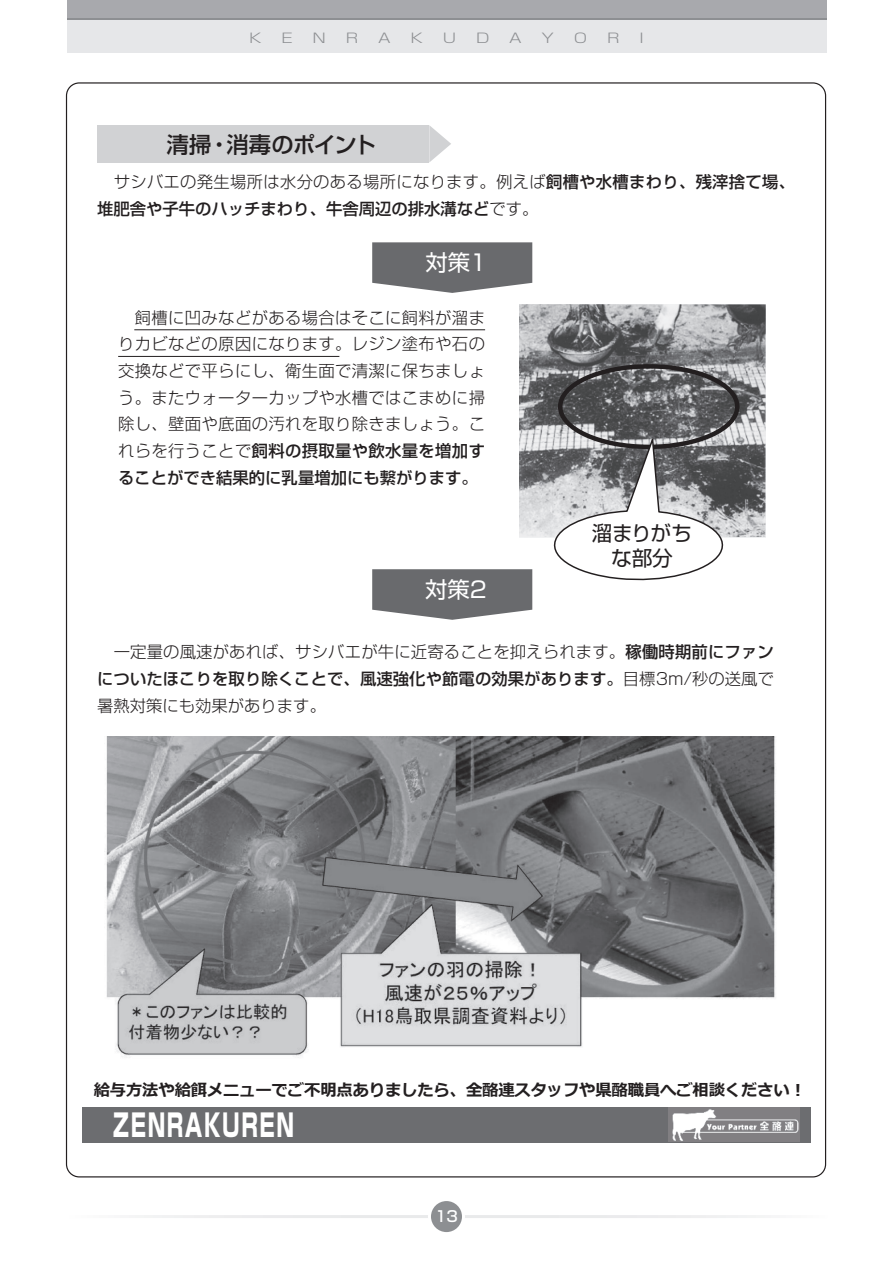
<style>
.page{position:relative;width:893px;height:1263px;background:#fff}
.page>*{position:absolute;margin:0;border:0;box-sizing:border-box;transform-origin:0 0}
.t1{font:800 31.2px "Shin Go Pr 6 N";letter-spacing:.075em;color:#fff;scale:.65 1}
.t2{font:500 22.35px "Shin Go Pr 6 N";letter-spacing:-.05em;color:#231f20}
.t3{font:22.35px "Shin Go Pr 6 N";color:#fff}
.t4{font:500 22.35px "Shin Go Pr 6 N";letter-spacing:-.03em;color:#231f20}
.t5{font:20.7px/24.9px "Shin Go Pr 6 N";letter-spacing:-.015em;color:#231f20;text-align:center}
.t6{font:300 16.35px/26.7px "Shin Go Pr 6 N";letter-spacing:.02em;color:#231f20;text-align:justify}
.t7{font:500 16.35px/26.7px "Shin Go Pr 6 N";color:#231f20}
.t8{font:700 16.35px "Meiryo";letter-spacing:-.01em;color:#231f20}
.t9{font:500 15px "Shin Go Pr 6 N";color:#fff}
.t10{font:300 13.2px "Shin Go Pro";color:#8d8f92;scale:1.25 1}
.s1{font-weight:300}
.s2{font-weight:500}
</style>
<div class="page">
<div style="left:429px;top:1199px;width:34px;height:34px;background:#8d8f92;border-radius:50%"></div>
<div style="left:428px;top:1198px;width:37px;height:37px;border:3px solid #fff;border-radius:50%"></div>
<div style="left:67px;top:0;width:759px;height:52px;background:#e6e7e9"></div>
<div style="left:67px;top:0;width:759px;height:20px;background:#a8a9ad"></div>
<hr style="left:67px;top:18px;width:759px;height:2px;background:#8d8f92">
<div style="left:82px;top:1107px;width:729px;height:36px;background:#6c6d70"></div>
<img style="left:669px;top:1108px;width:130px;height:33px">
<div style="left:97px;top:125px;width:332px;height:37px;background:#d1d2d4"></div>
<svg style="left:429px;top:125px;width:22px;height:37px"></svg>
<hr style="left:134px;top:329px;width:351px;height:1px;background:#231f20">
<hr style="left:118px;top:356px;width:221px;height:1px;background:#231f20">
<svg style="left:372px;top:242px;width:160px;height:51px;background:#797a7d"></svg>
<svg style="left:372px;top:569px;width:160px;height:51px;background:#797a7c"></svg>
<img style="left:519px;top:305px;width:246px;height:232px">
<div style="left:558px;top:364px;width:181px;height:85px;border:4px solid #231f20;border-radius:50%"></div>
<svg style="left:546px;top:437px;width:185px;height:144px"></svg>
<img style="left:104px;top:736px;width:672px;height:322px">
<p class="t10" style="left:249px;top:27px;width:12px">K</p>
<p class="t10" style="left:281px;top:27px;width:11px">E</p>
<p class="t10" style="left:313px;top:27px;width:12px">N</p>
<p class="t10" style="left:346px;top:27px;width:12px">R</p>
<p class="t10" style="left:378px;top:27px;width:12px">A</p>
<p class="t10" style="left:410px;top:27px;width:12px">K</p>
<p class="t10" style="left:443px;top:27px;width:12px">U</p>
<p class="t10" style="left:476px;top:27px;width:12px">D</p>
<p class="t10" style="left:509px;top:27px;width:12px">A</p>
<p class="t10" style="left:542px;top:27px;width:12px">Y</p>
<p class="t10" style="left:574px;top:27px;width:12px">O</p>
<p class="t10" style="left:607px;top:27px;width:12px">R</p>
<p class="t10" style="left:639px;top:27px;width:5px">I</p>
<h2 class="t2" style="left:226px;top:126px;width:151px">消毒のポイント</h2>
<h2 class="t4" style="left:167px;top:126px;width:46px">清掃</h2>
<h2 class="t4" style="left:208px;top:126px;width:24px">・</h2>
<p class="t7" style="left:97px;top:168px;width:699px"><span class="s1">　サシバエの発生場所は水分のある場所になります。例えば</span>飼槽や水槽まわり、残滓捨て場、堆肥舎や子牛のハッチまわり、牛舎周辺の排水溝など<span class="s1">です。</span></p>
<h2 class="t3" style="left:425px;top:244px;width:65px">対策１</h2>
<p class="t6" style="left:118px;top:302px;width:368px">　飼槽に凹みなどがある場合はそこに飼料が溜まりカビなどの原因になります。レジン塗布や石の交換などで平らにし、衛生面で清潔に保ちましょう。またウォーターカップや水槽ではこまめに掃除し、壁面や底面の汚れを取り除きましょう。これらを行うことで<span class="s2">飼料の摂取量や飲水量を増加することができ結果的に乳量増加にも繋がります。</span></p>
<h2 class="t3" style="left:425px;top:571px;width:63px">対策2</h2>
<p class="t5" style="left:592px;top:519px;width:102px">溜まりがちな部分</p>
<p class="t6" style="left:97px;top:637px;width:678px">　一定量の風速があれば、サシバエが牛に近寄ることを抑えられます。<span class="s2">稼働時期前にファンについたほこりを取り除くことで、風速強化や節電の効果があります。</span>目標3m/秒の送風で暑熱対策にも効果があります。</p>
<p class="t8" style="left:94px;top:1079px;width:714px">給与方法や給餌メニューでご不明点ありましたら、全酪連スタッフや県酪職員へご相談ください!</p>
<h1 class="t1" style="left:113px;top:1100px;width:280px">ZENRAKUREN</h1>
<p class="t9" style="left:435px;top:1204px;width:24px">13</p>
</div>
